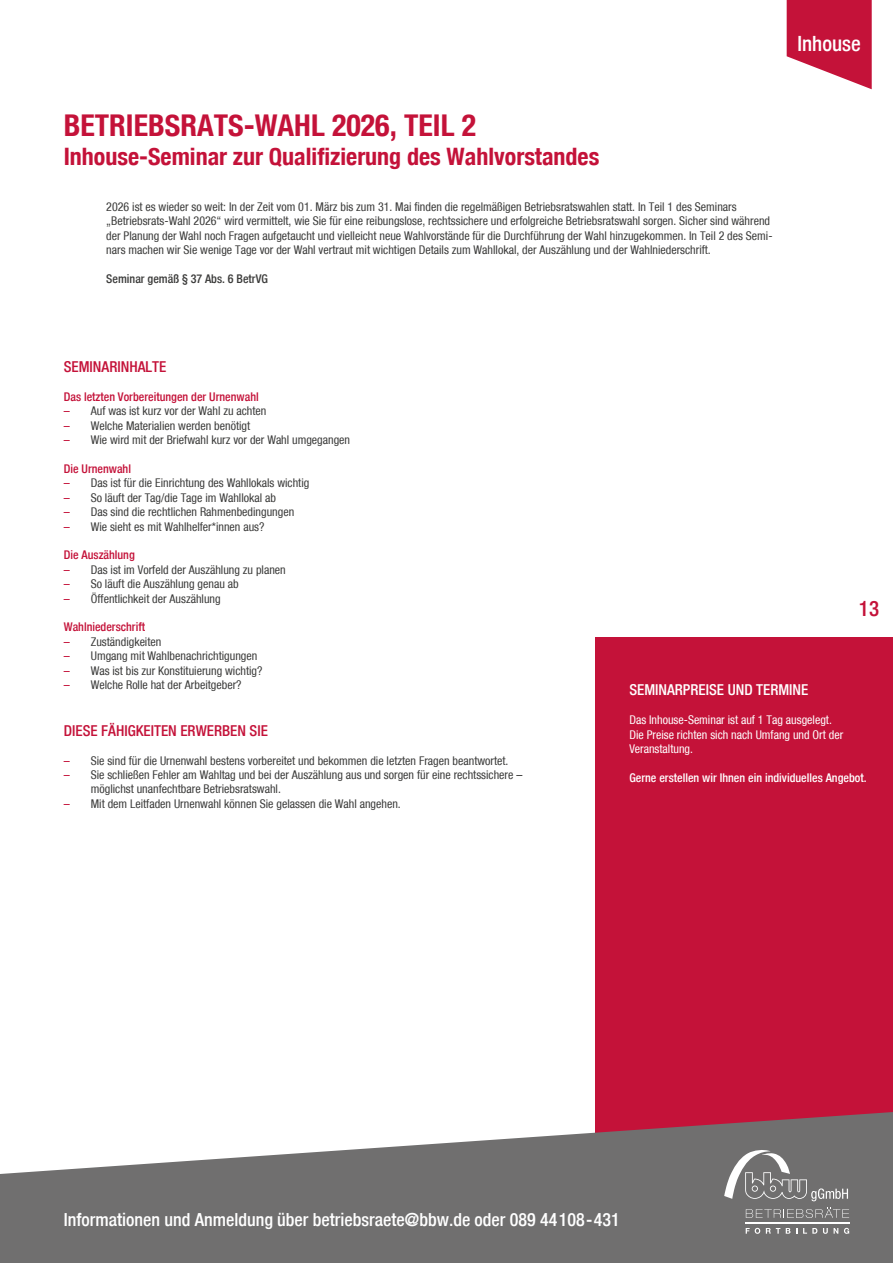
<style>
.page{position:relative;width:893px;height:1263px;background:#fff}
.page>*{position:absolute;margin:0;border:0;box-sizing:border-box;transform-origin:0 0}
.Headline_BetrVG{font:700 condensed 30px "Bfz";color:#c41239}
.Subline_BetrVG{font:700 condensed 24px "Bfz";color:#c41239}
.t1{font:500 condensed 21px "Bfz";color:#fff}
.t2{font:500 condensed 21px "Bfz";color:#c41239}
.t3{font:500 condensed 18px "Bfz";color:#fff}
.t4{font:500 condensed 15px "Bfz";color:#c41239}
.t5{font:500 condensed 15px "Bfz";color:#fff}
.t6{font:condensed 12px/14.4px "Bfz";color:#3c3c3b}
.t7{font:condensed 12px/14.4px "Bfz";color:#fff}
.t8{font:500 condensed 12px "Bfz";color:#c41239}
.t9{font:500 condensed 12px "Bfz";color:#fff}
.t10{font:500 condensed 12px "Bfz";color:#3c3c3b}
.s1{color:#c41239}
</style>
<div class="page">
<div style="left:595px;top:638px;width:298px;height:625px;background:#c41239"></div>
<svg style="left:787px;top:0;width:85px;height:89px"></svg>
<svg style="left:0;top:1112px;width:893px;height:151px;fill:#706f6f"></svg>
<svg style="left:724px;top:1150px;width:124px;height:51px;background:#868585"></svg>
<svg style="left:746px;top:1207px;width:103px;height:11px"></svg>
<svg style="left:823px;top:1228px;width:5px;height:6px"></svg>
<svg style="left:746px;top:1228px;width:14px;height:6px"></svg>
<svg style="left:786px;top:1228px;width:4px;height:6px"></svg>
<svg style="left:834px;top:1228px;width:4px;height:6px"></svg>
<svg style="left:766px;top:1228px;width:14px;height:6px"></svg>
<svg style="left:803px;top:1228px;width:14px;height:6px"></svg>
<svg style="left:844px;top:1228px;width:5px;height:6px"></svg>
<hr style="left:745px;top:1222px;width:104px;height:2px;background:#fff">
<p class="Headline_BetrVG" style="left:64px;top:107px;width:414px">BETRIEBSRATS-WAHL 2026, TEIL 2</p>
<p class="Subline_BetrVG" style="left:64px;top:142px;width:537px">Inhouse-Seminar zur Qualifizierung des Wahlvorstandes</p>
<p class="t6" style="left:106px;top:199px;width:668px">2026 ist es wieder so weit: In der Zeit vom 01. März bis zum 31. Mai finden die regelmäßigen Betriebsratswahlen statt. In Teil 1 des Seminars „Betriebsrats-Wahl 2026“ wird vermittelt, wie Sie für eine reibungslose, rechtssichere und erfolgreiche Betriebsratswahl sorgen. Sicher sind während der Planung der Wahl noch Fragen aufgetaucht und vielleicht neue Wahlvorstände für die Durchführung der Wahl hinzugekommen. In Teil 2 des Semi&shy;nars machen wir Sie wenige Tage vor der Wahl vertraut mit wichtigen Details zum Wahllokal, der Auszählung und der Wahlniederschrift.</p>
<p class="t10" style="left:106px;top:271px;width:163px">Seminar gemäß § 37 Abs. 6 BetrVG</p>
<p class="t1" style="left:797px;top:31px;width:65px">Inhouse</p>
<p class="t4" style="left:64px;top:358px;width:104px">SEMINARINHALTE</p>
<p class="t8" style="left:64px;top:390px;width:197px">Das letzten Vorbereitungen der Urnenwahl</p>
<p class="t6" style="left:64px;top:404px;width:204px"><span class="s1">–</span> Auf was ist kurz vor der Wahl zu achten</p>
<p class="t6" style="left:64px;top:418px;width:188px"><span class="s1">–</span> Welche Materialien werden benötigt</p>
<p class="t6" style="left:64px;top:433px;width:288px"><span class="s1">–</span> Wie wird mit der Briefwahl kurz vor der Wahl umgegangen</p>
<p class="t8" style="left:64px;top:462px;width:69px">Die Urnenwahl</p>
<p class="t6" style="left:64px;top:476px;width:247px"><span class="s1">–</span> Das ist für die Einrichtung des Wahllokals wichtig</p>
<p class="t6" style="left:64px;top:490px;width:214px"><span class="s1">–</span> So läuft der Tag/die Tage im Wahllokal ab</p>
<p class="t6" style="left:64px;top:505px;width:232px"><span class="s1">–</span> Das sind die rechtlichen Rahmenbedingungen</p>
<p class="t6" style="left:64px;top:519px;width:202px"><span class="s1">–</span> Wie sieht es mit Wahlhelfer*innen aus?</p>
<p class="t8" style="left:64px;top:548px;width:73px">Die Auszählung</p>
<p class="t6" style="left:64px;top:562px;width:223px"><span class="s1">–</span> Das ist im Vorfeld der Auszählung zu planen</p>
<p class="t6" style="left:64px;top:577px;width:176px"><span class="s1">–</span> So läuft die Auszählung genau ab</p>
<p class="t6" style="left:64px;top:591px;width:158px"><span class="s1">–</span> Öffentlichkeit der Auszählung</p>
<p class="t8" style="left:64px;top:620px;width:83px">Wahlniederschrift</p>
<p class="t6" style="left:64px;top:634px;width:99px"><span class="s1">–</span> Zuständigkeiten</p>
<p class="t6" style="left:64px;top:649px;width:195px"><span class="s1">–</span> Umgang mit Wahlbenachrichtigungen</p>
<p class="t6" style="left:64px;top:663px;width:200px"><span class="s1">–</span> Was ist bis zur Konstituierung wichtig?</p>
<p class="t6" style="left:64px;top:677px;width:179px"><span class="s1">–</span> Welche Rolle hat der Arbeitgeber?</p>
<p class="t4" style="left:64px;top:722px;width:206px">DIESE FÄHIGKEITEN ERWERBEN SIE</p>
<p class="t6" style="left:64px;top:753px;width:446px"><span class="s1">–</span> Sie sind für die Urnenwahl bestens vorbereitet und bekommen die letzten Fragen beantwortet.</p>
<p class="t6" style="left:91px;top:767px;width:433px;text-indent:-27px"><span class="s1">–</span> Sie schließen Fehler am Wahltag und bei der Auszählung aus und sorgen für eine rechtssichere – möglichst unanfechtbare Betriebsratswahl.</p>
<p class="t6" style="left:64px;top:796px;width:339px"><span class="s1">–</span> Mit dem Leitfaden Urnenwahl können Sie gelassen die Wahl angehen.</p>
<p class="t2" style="left:859px;top:596px;width:22px">13</p>
<p class="t5" style="left:629px;top:681px;width:181px">SEMINARPREISE UND TERMINE</p>
<p class="t7" style="left:629px;top:713px;width:204px">Das Inhouse-Seminar ist auf 1 Tag ausgelegt.</p>
<p class="t7" style="left:629px;top:727px;width:215px">Die Preise richten sich nach Umfang und Ort der<br>Veranstaltung.</p>
<p class="t9" style="left:629px;top:770px;width:239px">Gerne erstellen wir Ihnen ein individuelles Angebot.</p>
<p class="t3" style="left:64px;top:1208px;width:557px">Informationen und Anmeldung über betriebsraete@bbw.de oder 089 44108-431</p>
</div>
